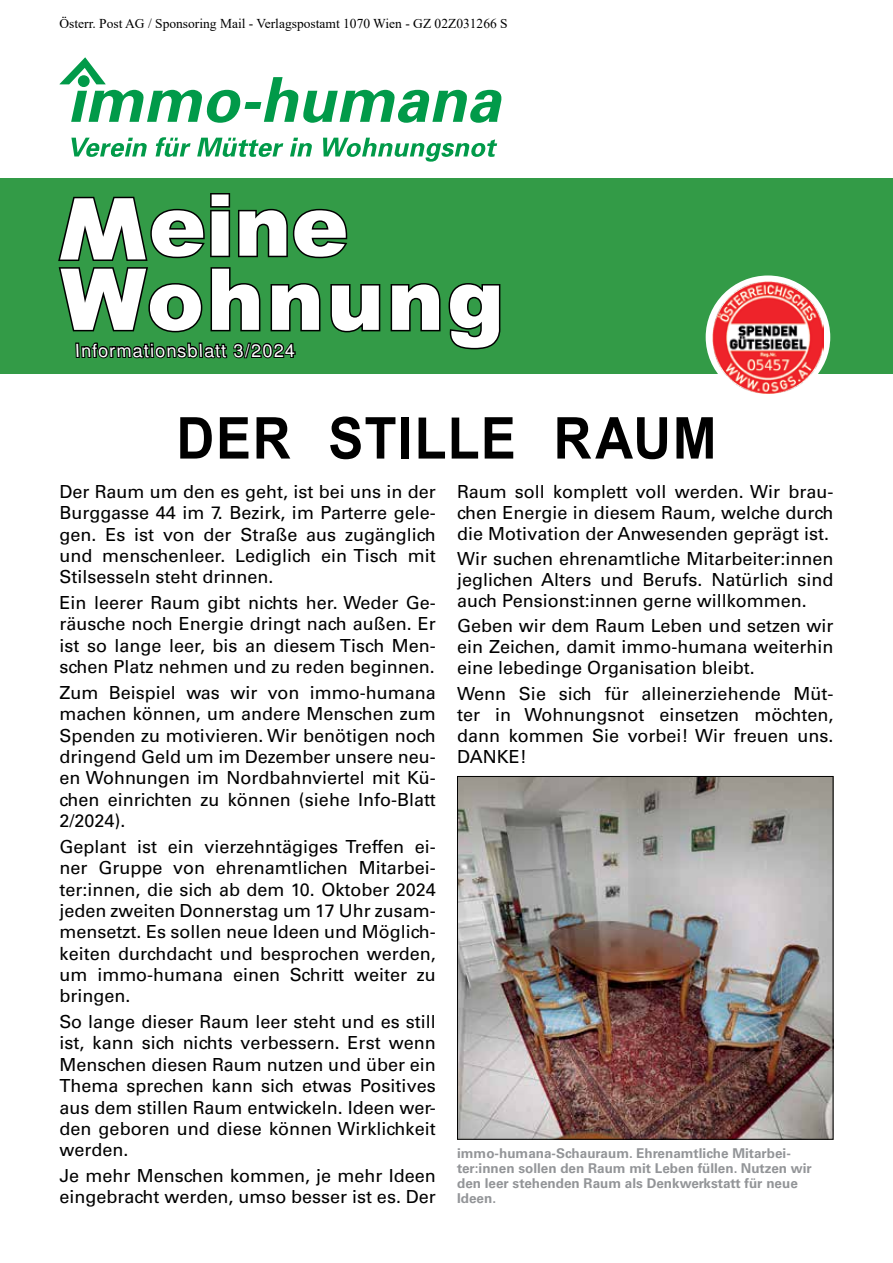
<style>
.page{position:relative;width:893px;height:1263px;background:#fff}
.page>*{position:absolute;margin:0;border:0;box-sizing:border-box;transform-origin:0 0}
.t1{font:900 85.5px/74.1px "Arial";letter-spacing:.035em;color:#fff}
.t2{font:700 57.75px "Arial";letter-spacing:.03em;color:#000;scale:.91 1}
.t3{font:18px/21.5px "Univers LT Std";color:#000;text-align:justify}
.t4{font:italic 18px "Free Sans";color:#fff}
.t5{font:700 13.5px/15px "Univers LT Std";color:#939598}
.t6{font:13.5px "Times New Roman";color:#000}
</style>
<div class="page">
<div style="left:0;top:179px;width:893px;height:195px;background:#339b47"></div>
<svg style="left:60px;top:57px;width:442px;height:66px"></svg>
<svg style="left:71px;top:138px;width:76px;height:19px"></svg>
<svg style="left:156px;top:137px;width:35px;height:20px"></svg>
<svg style="left:197px;top:138px;width:86px;height:19px"></svg>
<svg style="left:290px;top:138px;width:22px;height:18px"></svg>
<svg style="left:323px;top:138px;width:174px;height:24px"></svg>
<div style="left:706px;top:275px;width:124px;height:124px;background:#fff;border-radius:50%"></div>
<img style="left:712px;top:282px;width:111px;height:111px">
<svg style="left:390px;top:283px;width:111px;height:67px"></svg>
<svg style="left:58px;top:193px;width:323px;height:166px"></svg>
<img style="left:459px;top:778px;width:372px;height:360px">
<div style="left:457px;top:776px;width:376px;height:364px;border:1px solid #000"></div>
<p class="t6" style="left:60px;top:14px;width:450px">Österr. Post AG / Sponsoring Mail - Verlagspostamt 1070 Wien - GZ 02Z031266 S</p>
<h1 class="t1" style="left:61px;top:185px;width:445px;text-indent:88px">eine<br>Wohnung</h1>
<h1 class="t1" style="left:147px;top:268px;width:87px;rotate:180deg">W</h1>
<p class="t4" style="left:75px;top:337px;width:228px">Informationsblatt3/2024</p>
<h2 class="t2" style="left:176px;top:398px;width:595px">DER STILLE RAUM</h2>
<p class="t3" style="left:60px;top:481px;width:378px">Der Raum um den es geht, ist bei uns in der Burggasse 44 im 7. Bezirk, im Parterre gele&shy;gen. Es ist von der Straße aus zugänglich und menschenleer. Lediglich ein Tisch mit Stilsesseln steht drinnen.</p>
<p class="t3" style="left:60px;top:592px;width:378px">Ein leerer Raum gibt nichts her. Weder Ge&shy;räusche noch Energie dringt nach außen. Er ist so lange leer, bis an diesem Tisch Men&shy;schen Platz nehmen und zu reden beginnen.</p>
<p class="t3" style="left:60px;top:682px;width:378px">Zum Beispiel was wir von immo-humana machen können, um andere Menschen zum Spenden zu motivieren. Wir benötigen noch dringend Geld um im Dezember unsere neu&shy;en Wohnungen im Nordbahnviertel mit Kü&shy;chen einrichten zu können (siehe Info-Blatt 2/2024).</p>
<p class="t3" style="left:60px;top:836px;width:378px">Geplant ist ein vierzehntägiges Treffen ei&shy;ner Gruppe von ehrenamtlichen Mitarbei&shy;ter:innen, die sich ab dem 10. Oktober 2024 jeden zweiten Donnerstag um 17 Uhr zusam&shy;mensetzt. Es sollen neue Ideen und Möglich&shy;keiten durchdacht und besprochen werden, um immo-humana einen Schritt weiter zu bringen.</p>
<p class="t3" style="left:60px;top:1011px;width:378px">So lange dieser Raum leer steht und es still ist, kann sich nichts verbessern. Erst wenn Menschen diesen Raum nutzen und über ein Thema sprechen kann sich etwas Positives aus dem stillen Raum entwickeln. Ideen wer&shy;den geboren und diese können Wirklichkeit werden.</p>
<p class="t3" style="left:60px;top:1165px;width:378px">Je mehr Menschen kommen, je mehr Ideen eingebracht werden, umso besser ist es. Der</p>
<p class="t3" style="left:457px;top:481px;width:378px;line-height:21px">Raum soll komplett voll werden. Wir brau&shy;chen Energie in diesem Raum, welche durch die Motivation der Anwesenden geprägt ist.</p>
<p class="t3" style="left:457px;top:548px;width:378px;line-height:21px">Wir suchen ehrenamtliche Mitarbeiter:innen jeglichen Alters und Berufs. Natürlich sind auch Pensionst:innen gerne willkommen.</p>
<p class="t3" style="left:457px;top:615px;width:378px;line-height:21px">Geben wir dem Raum Leben und setzen wir ein Zeichen, damit immo-humana weiterhin eine lebedinge Organisation bleibt.</p>
<p class="t3" style="left:457px;top:683px;width:378px;line-height:21px">Wenn Sie sich für alleinerziehende Müt&shy;ter in Wohnungsnot einsetzen möchten, dann kommen Sie vorbei! Wir freuen uns.<br>DANKE!</p>
<p class="t5" style="left:457px;top:1146px;width:356px">immo-humana-Schauraum. Ehrenamtliche Mitarbei&shy;ter:innen sollen den Raum mit Leben füllen. Nutzen wir den leer stehenden Raum als Denkwerkstatt für neue Ideen.</p>
</div>
